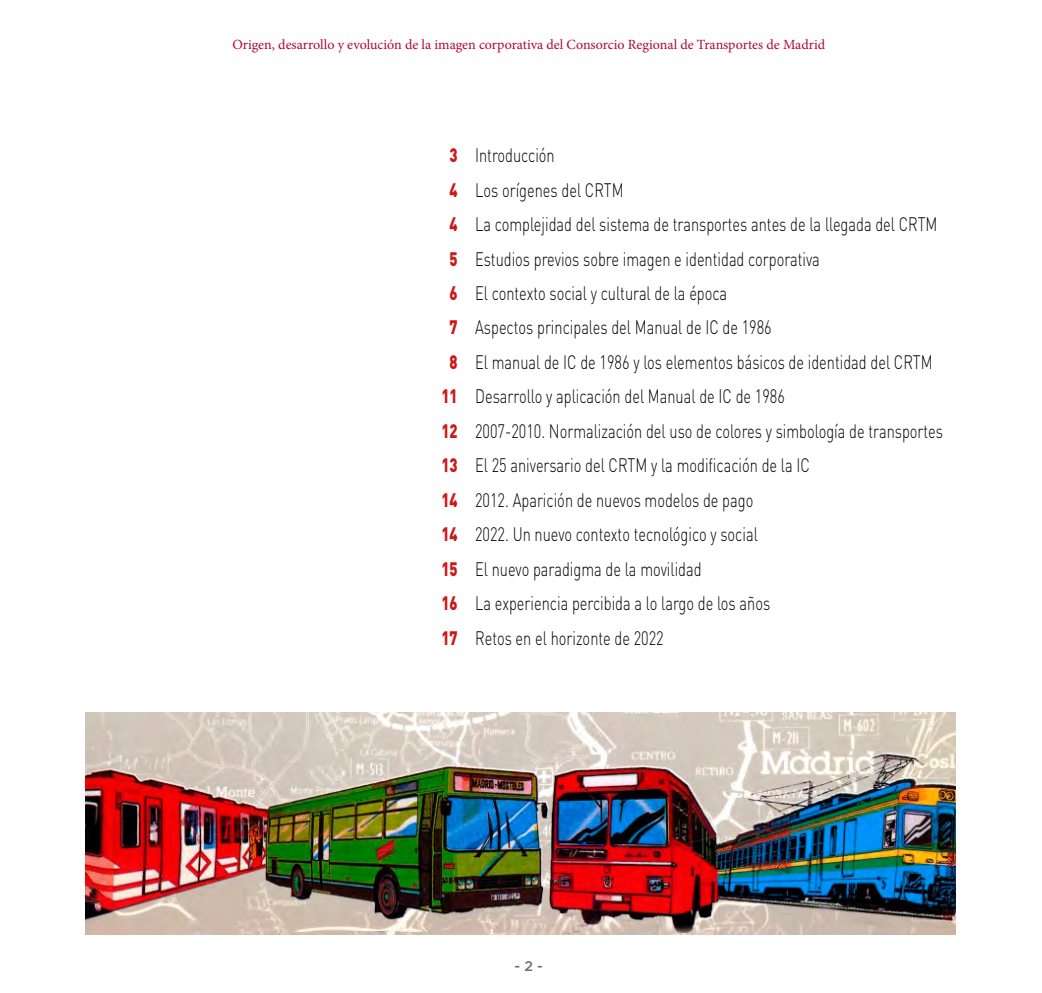
<style>
.page{position:relative;width:1042px;height:993px;background:#fff}
.page>*{position:absolute;margin:0;border:0;box-sizing:border-box;transform-origin:0 0}
.Texto_corrido{font:300 19.25px "DINOT";color:#000;scale:.76 1}
.t1{font:14px "Minion Pro";color:#b20835}
.t2{font:500 14px "Gotham";color:#706f6f}
.s1{font-weight:900;color:#cd1719}
</style>
<div class="page">
<img style="left:86px;top:712px;width:869px;height:222px">
<p class="t1" style="left:232px;top:35px;width:594px">Origen, desarrollo y evolución de la imagen corporativa del Consorcio Regional de Transportes de Madrid</p>
<p class="Texto_corrido" style="left:449px;top:142px;width:140px"><span class="s1">3</span> Introducción</p>
<p class="Texto_corrido" style="left:449px;top:176px;width:231px"><span class="s1">4</span> Los orígenes del CRTM</p>
<p class="Texto_corrido" style="left:449px;top:211px;width:644px"><span class="s1">4</span> La complejidad del sistema de transportes antes de la llegada del CRTM</p>
<p class="Texto_corrido" style="left:449px;top:245px;width:489px"><span class="s1">5</span> Estudios previos sobre imagen e identidad corporativa</p>
<p class="Texto_corrido" style="left:449px;top:280px;width:367px"><span class="s1">6</span> El contexto social y cultural de la época</p>
<p class="Texto_corrido" style="left:449px;top:314px;width:425px"><span class="s1">7</span> Aspectos principales del Manual de IC de 1986</p>
<p class="Texto_corrido" style="left:449px;top:349px;width:637px"><span class="s1">8</span> El manual de IC de 1986 y los elementos básicos de identidad del CRTM</p>
<p class="Texto_corrido" style="left:441px;top:383px;width:453px"><span class="s1">11</span> Desarrollo y aplicación del Manual de IC de 1986</p>
<p class="Texto_corrido" style="left:441px;top:417px;width:661px"><span class="s1">12</span> 2007-2010. Normalización del uso de colores y simbología de transportes</p>
<p class="Texto_corrido" style="left:441px;top:452px;width:486px"><span class="s1">13</span> El 25 aniversario del CRTM y la modificación de la IC</p>
<p class="Texto_corrido" style="left:441px;top:486px;width:412px"><span class="s1">14</span> 2012. Aparición de nuevos modelos de pago</p>
<p class="Texto_corrido" style="left:441px;top:521px;width:418px"><span class="s1">14</span> 2022. Un nuevo contexto tecnológico y social</p>
<p class="Texto_corrido" style="left:441px;top:555px;width:344px"><span class="s1">15</span> El nuevo paradigma de la movilidad</p>
<p class="Texto_corrido" style="left:441px;top:589px;width:434px"><span class="s1">16</span> La experiencia percibida a lo largo de los años</p>
<p class="Texto_corrido" style="left:441px;top:624px;width:294px"><span class="s1">17</span> Retos en el horizonte de 2022</p>
<p class="t2" style="left:514px;top:958px;width:30px">- 2 -</p>
</div>
